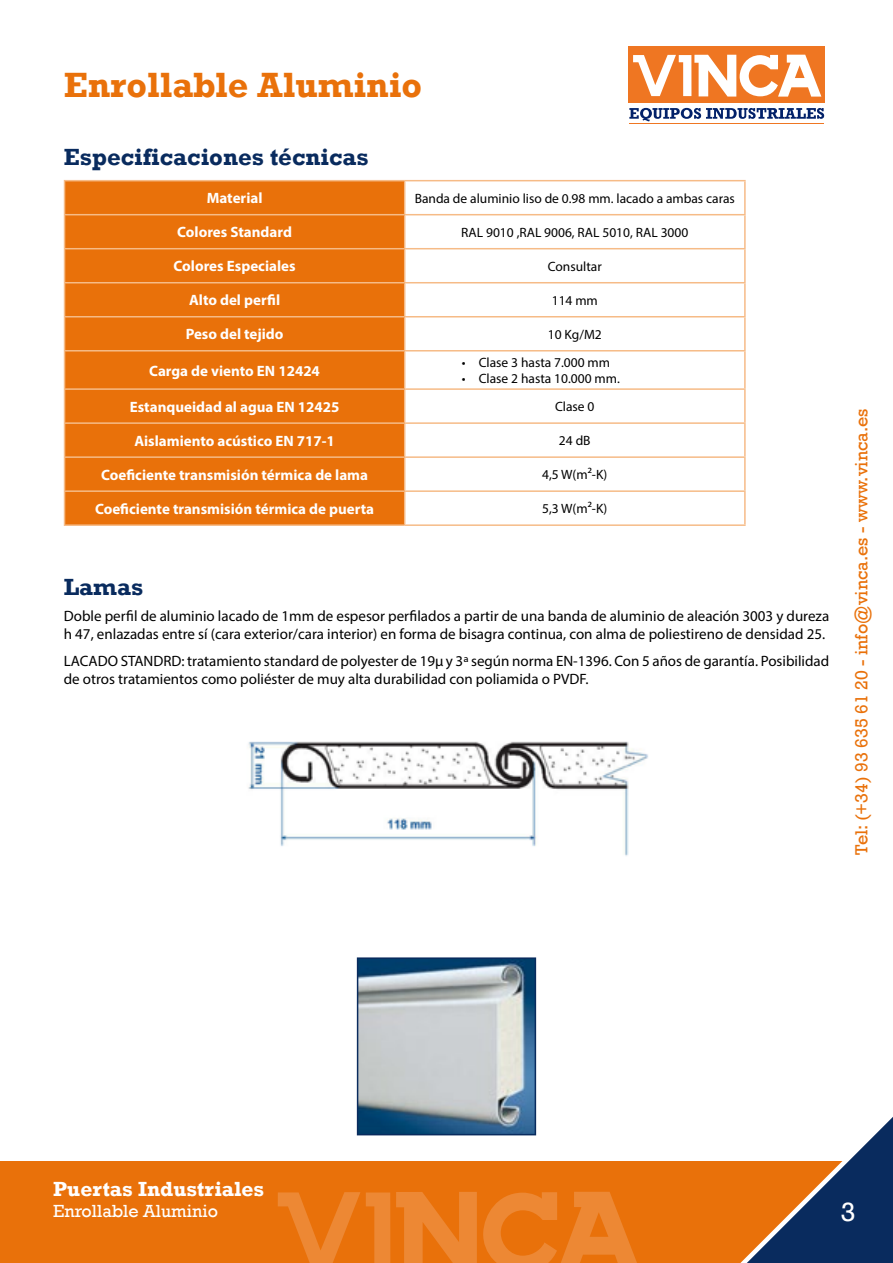
<style>
.page{position:relative;width:893px;height:1263px;background:#fff}
.page>*{position:absolute;margin:0;border:0;box-sizing:border-box;transform-origin:0 0}
.t1{font:700 36px "Rockwell";color:#e9710a}
.t2{font:27px "Rockwell";color:#fff}
.t3{font:700 24px "Rockwell";color:#092b5e}
.t4{font:700 21px "Rockwell";color:#fff}
.t5{font:18px "Rockwell";color:#e9710a}
.t6{font:18px "Rockwell";color:#fff}
.t7{font:15px/18px "Myriad Pro";color:#000}
.t8{font:700 15px "Myriad Pro";color:#fff}
.t9{font:13.5px "Myriad Pro";color:#000}
</style>
<div class="page">
<div style="left:0;top:1161px;width:893px;height:102px;background:#e9710a"></div>
<svg style="left:278px;top:1192px;width:359px;height:71px"></svg>
<svg style="left:740px;top:1117px;width:153px;height:146px"></svg>
<div style="left:65px;top:181px;width:339px;height:343px;background:#e9710a"></div>
<hr style="left:405px;top:180px;width:341px;height:1px;background:#f6bb87">
<hr style="left:744px;top:181px;width:2px;height:33px;background:#f6bb87">
<hr style="left:64px;top:214px;width:341px;height:1px;background:#f6bb87">
<hr style="left:405px;top:214px;width:341px;height:1px;background:#f6bb87">
<hr style="left:744px;top:215px;width:2px;height:33px;background:#f6bb87">
<hr style="left:64px;top:248px;width:341px;height:1px;background:#f6bb87">
<hr style="left:405px;top:248px;width:341px;height:1px;background:#f6bb87">
<hr style="left:744px;top:249px;width:2px;height:33px;background:#f6bb87">
<hr style="left:64px;top:282px;width:341px;height:1px;background:#f6bb87">
<hr style="left:405px;top:282px;width:341px;height:1px;background:#f6bb87">
<hr style="left:744px;top:283px;width:2px;height:33px;background:#f6bb87">
<hr style="left:64px;top:316px;width:341px;height:1px;background:#f6bb87">
<hr style="left:405px;top:316px;width:341px;height:1px;background:#f6bb87">
<hr style="left:744px;top:317px;width:2px;height:33px;background:#f6bb87">
<hr style="left:64px;top:350px;width:341px;height:1px;background:#f6bb87">
<hr style="left:405px;top:350px;width:341px;height:1px;background:#f6bb87">
<hr style="left:744px;top:351px;width:2px;height:37px;background:#f6bb87">
<hr style="left:64px;top:388px;width:341px;height:2px;background:#f6bb87">
<hr style="left:405px;top:388px;width:341px;height:2px;background:#f6bb87">
<hr style="left:744px;top:390px;width:2px;height:32px;background:#f6bb87">
<hr style="left:405px;top:422px;width:341px;height:2px;background:#f6bb87">
<hr style="left:744px;top:424px;width:2px;height:32px;background:#f6bb87">
<hr style="left:405px;top:456px;width:341px;height:2px;background:#f6bb87">
<hr style="left:744px;top:458px;width:2px;height:32px;background:#f6bb87">
<hr style="left:64px;top:490px;width:341px;height:2px;background:#f6bb87">
<hr style="left:405px;top:490px;width:341px;height:2px;background:#f6bb87">
<hr style="left:744px;top:492px;width:2px;height:32px;background:#f6bb87">
<hr style="left:405px;top:524px;width:341px;height:2px;background:#f6bb87">
<hr style="left:64px;top:422px;width:341px;height:2px;background:#f6bb87">
<hr style="left:64px;top:456px;width:341px;height:2px;background:#f6bb87">
<hr style="left:64px;top:524px;width:341px;height:2px;background:#f6bb87">
<hr style="left:64px;top:180px;width:341px;height:1px;background:#f6bb87">
<hr style="left:64px;top:181px;width:1px;height:33px;background:#f6bb87">
<hr style="left:404px;top:181px;width:1px;height:33px;background:#f6bb87">
<hr style="left:64px;top:215px;width:1px;height:33px;background:#f6bb87">
<hr style="left:404px;top:215px;width:1px;height:33px;background:#f6bb87">
<hr style="left:64px;top:249px;width:1px;height:33px;background:#f6bb87">
<hr style="left:404px;top:249px;width:1px;height:33px;background:#f6bb87">
<hr style="left:64px;top:283px;width:1px;height:33px;background:#f6bb87">
<hr style="left:404px;top:283px;width:1px;height:33px;background:#f6bb87">
<hr style="left:64px;top:317px;width:1px;height:33px;background:#f6bb87">
<hr style="left:404px;top:317px;width:1px;height:33px;background:#f6bb87">
<hr style="left:64px;top:351px;width:1px;height:37px;background:#f6bb87">
<hr style="left:404px;top:351px;width:1px;height:37px;background:#f6bb87">
<hr style="left:64px;top:390px;width:1px;height:32px;background:#f6bb87">
<hr style="left:404px;top:390px;width:1px;height:32px;background:#f6bb87">
<hr style="left:64px;top:424px;width:1px;height:32px;background:#f6bb87">
<hr style="left:404px;top:424px;width:1px;height:32px;background:#f6bb87">
<hr style="left:64px;top:458px;width:1px;height:32px;background:#f6bb87">
<hr style="left:404px;top:458px;width:1px;height:32px;background:#f6bb87">
<hr style="left:64px;top:492px;width:1px;height:32px;background:#f6bb87">
<hr style="left:404px;top:492px;width:1px;height:32px;background:#f6bb87">
<img style="left:248px;top:741px;width:400px;height:115px">
<img style="left:360px;top:960px;width:173px;height:172px">
<div style="left:357px;top:957px;width:179px;height:178px;border:2px solid #092b5e"></div>
<svg style="left:629px;top:108px;width:195px;height:14px"></svg>
<hr style="left:629px;top:123px;width:195px;height:1px;background:#ef7622">
<div style="left:629px;top:46px;width:196px;height:57px;background:#ef7622"></div>
<svg style="left:633px;top:55px;width:188px;height:42px"></svg>
<h1 class="t1" style="left:64px;top:64px;width:360px">Enrollable Aluminio</h1>
<h3 class="t3" style="left:64px;top:143px;width:307px">Especificaciones técnicas</h3>
<p class="t8" style="left:207px;top:188px;width:57px">Material</p>
<p class="t9" style="left:415px;top:190px;width:322px">Banda de aluminio liso de 0.98 mm. lacado a ambas caras</p>
<p class="t8" style="left:177px;top:222px;width:116px">Colores Standard</p>
<p class="t9" style="left:461px;top:224px;width:229px">RAL 9010 ,RAL 9006, RAL 5010, RAL 3000</p>
<p class="t8" style="left:174px;top:256px;width:123px">Colores Especiales</p>
<p class="t9" style="left:548px;top:258px;width:55px">Consultar</p>
<p class="t8" style="left:189px;top:291px;width:92px">Alto del perfil</p>
<p class="t9" style="left:552px;top:292px;width:48px">114 mm</p>
<p class="t8" style="left:186px;top:325px;width:99px">Peso del tejido</p>
<p class="t9" style="left:548px;top:326px;width:55px">10 Kg/M2</p>
<p class="t8" style="left:149px;top:361px;width:172px">Carga de viento EN 12424</p>
<p class="t9" style="left:462px;top:354px;width:150px">• Clase 3 hasta 7.000 mm</p>
<p class="t9" style="left:462px;top:370px;width:160px">• Clase 2 hasta 10.000 mm.</p>
<p class="t8" style="left:130px;top:397px;width:211px">Estanqueidad al agua EN 12425</p>
<p class="t9" style="left:555px;top:398px;width:41px">Clase 0</p>
<p class="t8" style="left:134px;top:431px;width:202px">Aislamiento acústico EN 717-1</p>
<p class="t9" style="left:559px;top:432px;width:33px">24 dB</p>
<p class="t8" style="left:101px;top:465px;width:268px">Coeficiente transmisión térmica de lama</p>
<p class="t9" style="left:542px;top:466px;width:67px">4,5 W(m²-K)</p>
<p class="t8" style="left:95px;top:499px;width:281px">Coeficiente transmisión térmica de puerta</p>
<p class="t9" style="left:542px;top:500px;width:67px">5,3 W(m²-K)</p>
<h3 class="t3" style="left:64px;top:572px;width:81px">Lamas</h3>
<p class="t7" style="left:64px;top:607px;width:767px">Doble perfil de aluminio lacado de 1mm de espesor perfilados a partir de una banda de aluminio de aleación 3003 y dureza h 47, enlazadas entre sí (cara exterior/cara interior) en forma de bisagra continua, con alma de poliestireno de densidad 25.</p>
<p class="t7" style="left:64px;top:651px;width:767px">LACADO STANDRD: tratamiento standard de polyester de 19μ y 3ª según norma EN-1396. Con 5 años de garantía. Posibilidad de otros tratamientos como poliéster de muy alta durabilidad con poliamida o PVDF.</p>
<p class="t5" style="left:851px;top:855px;width:448px;rotate:-90deg">Tel: (+34) 93 635 61 20 - info@vinca.es - www.vinca.es</p>
<h3 class="t4" style="left:53px;top:1176px;width:213px">Puertas Industriales</h3>
<p class="t6" style="left:53px;top:1201px;width:166px">Enrollable Aluminio</p>
<h2 class="t2" style="left:841px;top:1196px;width:16px">3</h2>
</div>
